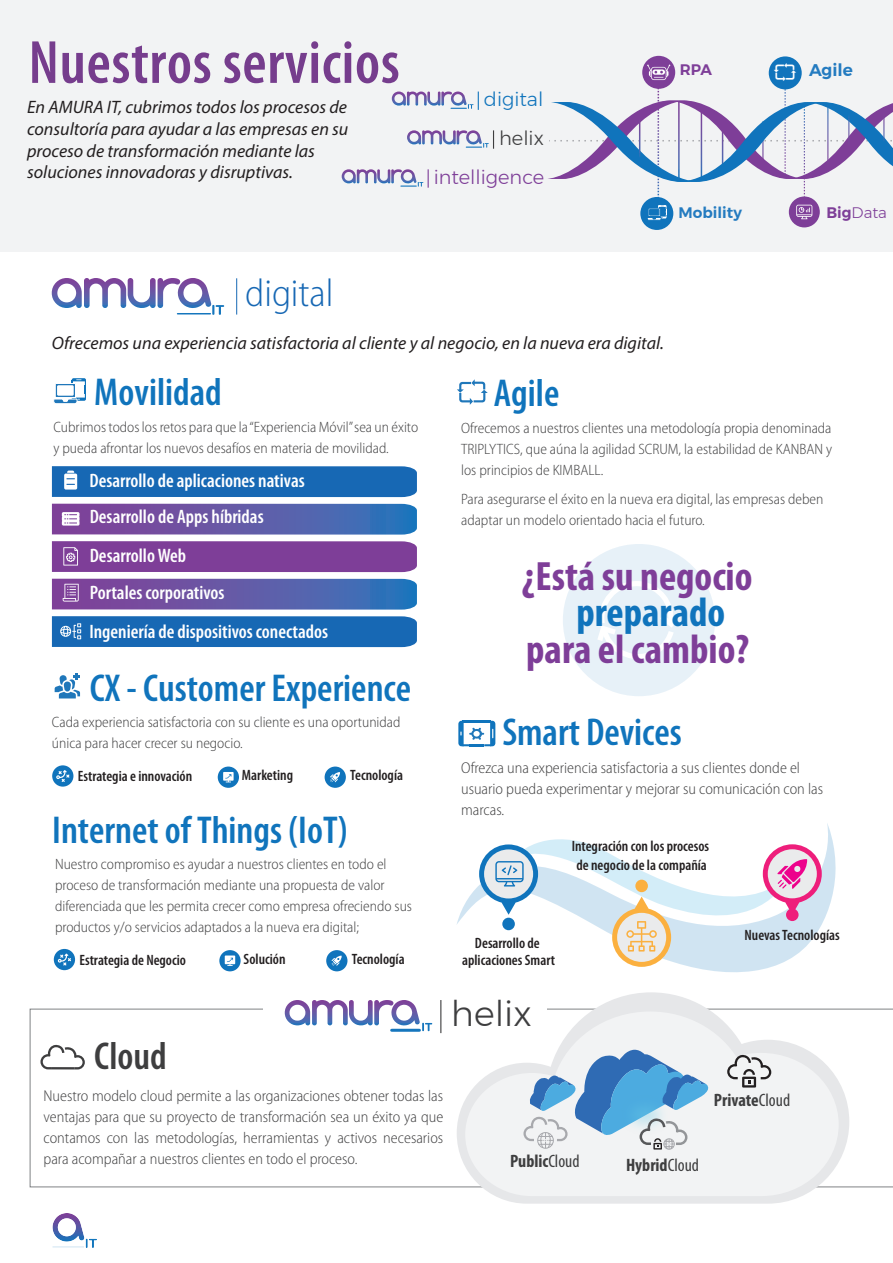
<style>
.page{position:relative;width:893px;height:1263px;background:#fff}
.page>*{position:absolute;margin:0;border:0;box-sizing:border-box;transform-origin:0 0}
.t1{font:600 condensed 61.5px "Myriad Pro";letter-spacing:.01em;color:#763d8d}
.t2{font:700 condensed 41.1px "Myriad Pro";color:#7e3e98}
.t3{font:700 condensed 41.1px "Myriad Pro";color:#1074bc}
.t4{font:300 semi-condensed 39.15px "Myriad Pro";color:#1768b4}
.t5{font:600 condensed 39px "Myriad Pro";color:#1074bc}
.t6{font:600 condensed 39px "Myriad Pro";color:#3e3e3f}
.t7{font:300 34.95px "Montserrat";color:#3e3e3f}
.t8{font:600 condensed 19.5px/36.8px "Myriad Pro";color:#fff}
.t9{font:300 19.35px "Montserrat";color:#7e3e98}
.t10{font:300 19.35px "Montserrat";color:#1074bc}
.t11{font:300 19.35px "Montserrat";color:#3e3e3f}
.t12{font:italic 18px/21.6px "Myriad Pro";color:#231f20}
.t13{font:700 condensed 18px "Myriad Pro";color:#3e3e3f}
.t14{font:600 16.95px "Montserrat";color:#247bc0}
.t15{font:300 semi-condensed 15.75px/21px "Myriad Pro";color:#3e3e3f;text-align:justify}
.t16{font:600 15.15px "Montserrat";color:#247bc0}
.t17{font:300 15.15px "Montserrat";color:#7e3e98}
.t18{font:600 15.15px "Montserrat";color:#7e3e98}
.t19{font:300 semi-condensed 15px/21px "Myriad Pro";color:#3e3e3f}
.t20{font:600 condensed 15px/16.5px "Myriad Pro";color:#231f20;text-align:center}
.s1{font-weight:600}
.s2{font-weight:400}
</style>
<div class="page">
<svg style="left:30px;top:1009px;width:863px;height:178px"></svg>
<svg style="left:457px;top:992px;width:392px;height:212px"></svg>
<svg style="left:465px;top:1011px;width:374px;height:185px;fill:#f2f3f4"></svg>
<svg style="left:456px;top:823px;width:379px;height:149px"></svg>
<div style="left:563px;top:544px;width:152px;height:152px;background:#e7f1f8;border-radius:50%"></div>
<svg style="left:598px;top:581px;width:82px;height:78px"></svg>
<div style="left:0;top:0;width:893px;height:252px;background:#f2f3f4"></div>
<div style="left:263px;top:999px;width:284px;height:55px;background:#fff"></div>
<img style="left:52px;top:1213px;width:45px;height:35px">
<svg style="left:84px;top:278px;width:140px;height:37px"></svg>
<hr style="left:236px;top:278px;width:1px;height:37px;background:#1768b4">
<div style="left:52px;top:466px;width:365px;height:31px;background:#1768b4"></div>
<svg style="left:52px;top:504px;width:365px;height:31px"></svg>
<div style="left:52px;top:541px;width:365px;height:31px;background:#7e3e98"></div>
<svg style="left:52px;top:579px;width:365px;height:31px"></svg>
<div style="left:52px;top:616px;width:365px;height:31px;background:#1768b4"></div>
<svg style="left:407px;top:92px;width:72px;height:18px"></svg>
<div style="left:642px;top:56px;width:33px;height:33px;background:#7e3e98;border-radius:50%"></div>
<svg style="left:422px;top:130px;width:72px;height:19px"></svg>
<div style="left:789px;top:196px;width:31px;height:31px;background:#7e3e98;border-radius:50%"></div>
<div style="left:640px;top:197px;width:33px;height:33px;background:#1074bc;border-radius:50%"></div>
<svg style="left:357px;top:169px;width:72px;height:19px"></svg>
<svg style="left:769px;top:56px;width:33px;height:33px"></svg>
<div style="left:218px;top:766px;width:21px;height:22px;background:#1074bc;border-radius:50%"></div>
<svg style="left:223px;top:772px;width:11px;height:10px"></svg>
<div style="left:52px;top:765px;width:21px;height:22px;background:#1074bc;border-radius:50%"></div>
<svg style="left:56px;top:770px;width:13px;height:12px"></svg>
<hr style="left:392px;top:1029px;width:27px;height:3px;background:#1576bd">
<svg style="left:312px;top:1000px;width:120px;height:31px"></svg>
<hr style="left:440px;top:1000px;width:1px;height:33px;background:#3e3e3f">
<div style="left:325px;top:766px;width:21px;height:22px;background:#1074bc;border-radius:50%"></div>
<svg style="left:330px;top:772px;width:10px;height:10px"></svg>
<svg style="left:219px;top:950px;width:22px;height:21px"></svg>
<svg style="left:225px;top:955px;width:10px;height:11px"></svg>
<div style="left:54px;top:949px;width:21px;height:21px;background:#1074bc;border-radius:50%"></div>
<svg style="left:58px;top:953px;width:13px;height:12px"></svg>
<div style="left:326px;top:950px;width:21px;height:21px;background:#1074bc;border-radius:50%"></div>
<svg style="left:331px;top:956px;width:11px;height:10px"></svg>
<svg style="left:53px;top:378px;width:33px;height:26px"></svg>
<svg style="left:457px;top:379px;width:31px;height:26px"></svg>
<svg style="left:55px;top:673px;width:25px;height:25px"></svg>
<svg style="left:458px;top:721px;width:37px;height:25px"></svg>
<svg style="left:479px;top:831px;width:343px;height:136px"></svg>
<svg style="left:727px;top:1055px;width:44px;height:32px"></svg>
<svg style="left:523px;top:1050px;width:187px;height:100px"></svg>
<svg style="left:40px;top:1044px;width:45px;height:25px"></svg>
<hr style="left:51px;top:1067px;width:23px;height:2px;background:#3e3e3f">
<svg style="left:548px;top:63px;width:345px;height:158px"></svg>
<h1 class="t1" style="left:29px;top:25px;width:373px">Nuestros servicios</h1>
<p class="t12" style="left:27px;top:96px;width:323px">En AMURA IT, cubrimos todos los procesos de consultoría para ayudar a las empresas en su proceso de transformación mediante las soluciones innovadoras y disruptivas.</p>
<p class="t10" style="left:484px;top:84px;width:61px">digital</p>
<p class="t11" style="left:499px;top:123px;width:46px">helix</p>
<p class="t9" style="left:434px;top:162px;width:112px">intelligence</p>
<p class="t18" style="left:680px;top:58px;width:34px">RPA</p>
<p class="t14" style="left:809px;top:57px;width:45px">Agile</p>
<p class="t16" style="left:679px;top:201px;width:65px">Mobility</p>
<p class="t17" style="left:826px;top:202px;width:62px"><span class="s1">Big</span>Data</p>
<h3 class="t4" style="left:245px;top:270px;width:90px">digital</h3>
<p class="t12" style="left:52px;top:332px;width:614px">Ofrecemos una experiencia satisfactoria al cliente y al negocio, en la nueva era digital.</p>
<h3 class="t5" style="left:94px;top:368px;width:129px">Movilidad</h3>
<p class="t19" style="left:53px;top:416px;width:366px">Cubrimos todos los retos para que la “Experiencia Móvil” sea un éxito y pueda afrontar los nuevos desafíos en materia de movilidad.</p>
<h3 class="t8" style="left:89px;top:461px;width:217px">Desarrollo de aplicaciones nativas<br>Desarrollo de Apps híbridas</h3>
<h3 class="t8" style="left:90px;top:537px;width:136px">Desarrollo Web<br>Portales corporativos</h3>
<h3 class="t8" style="left:89px;top:613px;width:240px">Ingeniería de dispositivos conectados</h3>
<h3 class="t5" style="left:494px;top:369px;width:67px">Agile</h3>
<p class="t19" style="left:461px;top:417px;width:373px;text-align:justify">Ofrecemos a nuestros clientes una metodología propia denominada TRIPLYTICS, que aúna la agilidad SCRUM, la estabilidad de KANBAN y los principios de KIMBALL.</p>
<p class="t19" style="left:461px;top:488px;width:364px">Para asegurarse el éxito en la nueva era digital, las empresas deben adaptar un modelo orientado hacia el futuro.</p>
<h2 class="t2" style="left:522px;top:551px;width:232px">¿Está su negocio</h2>
<h2 class="t3" style="left:576px;top:587px;width:150px">preparado</h2>
<h2 class="t2" style="left:526px;top:624px;width:224px">para el cambio?</h2>
<h3 class="t5" style="left:90px;top:664px;width:323px">CX - Customer Experience</h3>
<p class="t19" style="left:52px;top:711px;width:350px">Cada experiencia satisfactoria con su cliente es una oportunidad única para hacer crecer su negocio.</p>
<h3 class="t5" style="left:502px;top:708px;width:181px">Smart Devices</h3>
<p class="t15" style="left:461px;top:757px;width:364px;text-align:left">Ofrezca una experiencia satisfactoria a sus clientes donde el usuario pueda experimentar y mejorar su comunicación con las marcas.</p>
<p class="t20" style="left:242px;top:767px;width:53px">Marketing</p>
<p class="t20" style="left:350px;top:767px;width:54px">Tecnología</p>
<p class="t20" style="left:78px;top:768px;width:116px">Estrategia e innovación</p>
<h3 class="t5" style="left:52px;top:806px;width:297px">Internet of Things (IoT)</h3>
<p class="t19" style="left:55px;top:854px;width:358px">Nuestro compromiso es ayudar a nuestros clientes en todo el proceso de transformación mediante una propuesta de valor diferenciada que les permita crecer como empresa ofreciendo sus productos y/o servicios adaptados a la nueva era digital;</p>
<p class="t20" style="left:572px;top:836px;width:139px;line-height:19.5px">Integración con los procesos de negocio de la compañía</p>
<p class="t20" style="left:744px;top:926px;width:97px">Nuevas Tecnologías</p>
<p class="t20" style="left:462px;top:935px;width:94px">Desarrollo de aplicaciones Smart</p>
<p class="t20" style="left:79px;top:951px;width:108px">Estrategia de Negocio</p>
<p class="t20" style="left:244px;top:950px;width:43px">Solución</p>
<p class="t20" style="left:352px;top:950px;width:54px">Tecnología</p>
<h3 class="t6" style="left:94px;top:1032px;width:74px">Cloud</h3>
<p class="t15" style="left:44px;top:1085px;width:401px">Nuestro modelo cloud permite a las organizaciones obtener todas las ventajas para que su proyecto de transformación sea un éxito ya que contamos con las metodologías, herramientas y activos necesarios para acompañar a nuestros clientes en todo el proceso.</p>
<h3 class="t7" style="left:451px;top:987px;width:82px">helix</h3>
<p class="t13" style="left:510px;top:1150px;width:71px">Public<span class="s2">Cloud</span></p>
<p class="t13" style="left:626px;top:1154px;width:74px">Hybrid<span class="s2">Cloud</span></p>
<p class="t13" style="left:714px;top:1089px;width:78px">Private<span class="s2">Cloud</span></p>
</div>
